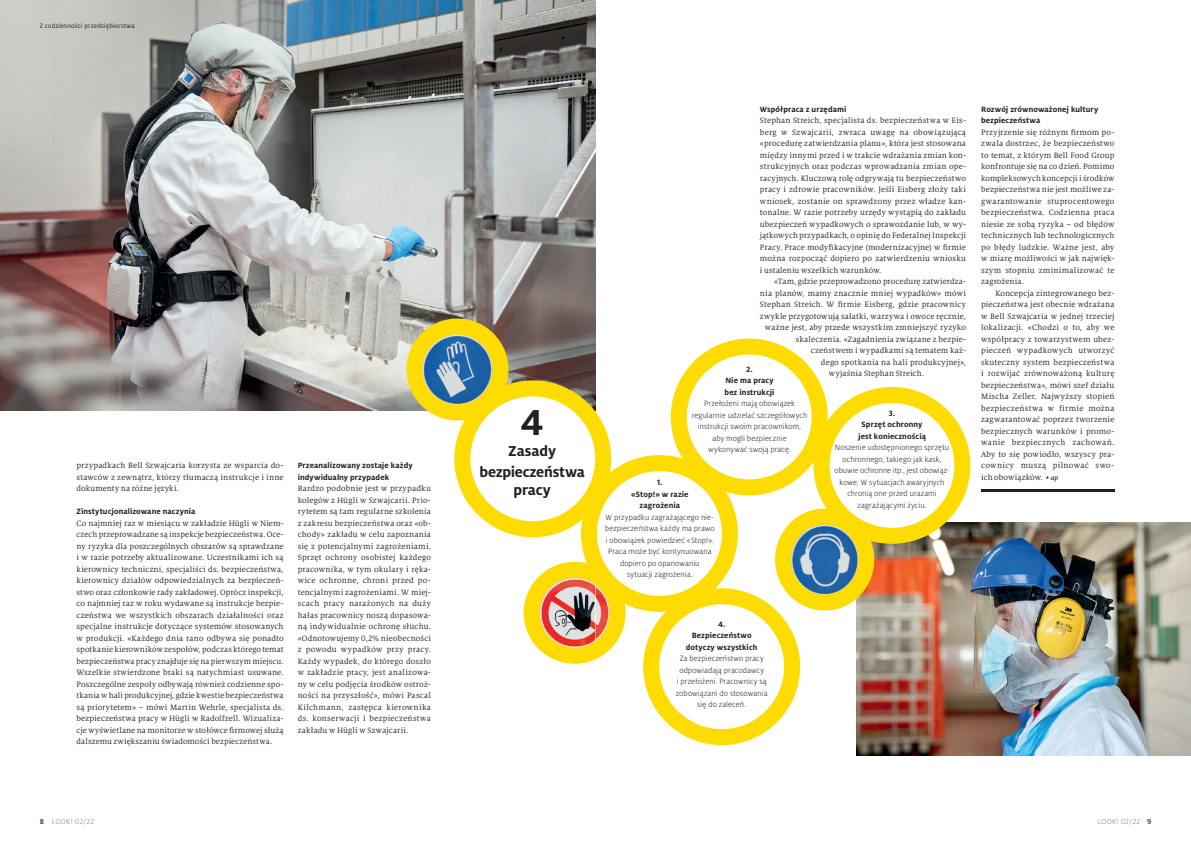
<style>
.page{position:relative;width:1191px;height:842px;background:#fff}
.page>*{position:absolute;margin:0;border:0;box-sizing:border-box;transform-origin:0 0}
.t1{font:700 40px "Milo Pro";color:#231f20}
.t2{font:700 16px/21px "Milo Pro";letter-spacing:-.01em;color:#231f20;text-align:center}
.t3{font:8.5px/11.5px "Milo Serif Pro";letter-spacing:.015em;color:#231f20;text-align:justify}
.t4{font:300 8.5px/11.5px "Milo Pro";letter-spacing:.01em;color:#231f20;text-align:center}
.t5{font:700 8.5px/11.5px "Milo Pro";letter-spacing:.01em;color:#231f20;text-align:center}
.t6{font:300 8px "Milo Pro";letter-spacing:.025em;color:#808285}
.t7{font:7px "Milo Pro";letter-spacing:.02em;color:#231f20}
.s1{font-weight:500;color:#231f20}
.s2{font-weight:500;font-style:italic;font-size:7px}
</style>
<div class="page">
<img style="left:0;top:0;width:595px;height:411px">
<img style="left:409px;top:322px;width:97px;height:96px;border-radius:48px">
<div style="left:406px;top:318px;width:102px;height:102px;border:16px solid #ffdc01;border-radius:50%"></div>
<img style="left:856px;top:522px;width:335px;height:234px">
<img style="left:780px;top:514px;width:91px;height:91px;border-radius:45px">
<div style="left:775px;top:509px;width:99px;height:101px;border:16px solid #ffdc01;border-radius:50%"></div>
<hr style="left:981px;top:489px;width:133px;height:2px;background:#231f20">
<div style="left:821px;top:395px;width:141px;height:141px;background:#fff;border-radius:50%"></div>
<div style="left:813px;top:387px;width:157px;height:157px;border:16px solid #ffdc01;border-radius:50%"></div>
<div style="left:671px;top:338px;width:156px;height:157px;border:16px solid #ffdc01;border-radius:50%"></div>
<svg style="left:454px;top:380px;width:284px;height:284px"></svg>
<div style="left:651px;top:596px;width:141px;height:141px;background:#fff;border-radius:50%"></div>
<div style="left:643px;top:588px;width:157px;height:157px;border:16px solid #ffdc01;border-radius:50%"></div>
<p class="t7" style="left:40px;top:22px;width:97px">Z codzienności przedsiębiorstwa</p>
<p class="t3" style="left:77px;top:460px;width:208px">przypadkach Bell Szwajcaria korzysta ze wsparcia do&shy;stawców z zewnątrz, którzy tłumaczą instrukcje i inne dokumenty na różne języki.</p>
<p class="t5" style="left:77px;top:506px;width:120px">Zinstytucjonalizowane naczynia</p>
<p class="t3" style="left:77px;top:517px;width:208px">Co najmniej raz w miesiącu w zakładzie Hügli w Niem&shy;czech przeprowadzane są inspekcje bezpieczeństwa. Oce&shy;ny ryzyka dla poszczególnych obszarów są sprawdzane i w razie potrzeby aktualizowane. Uczestnikami ich są kierownicy techniczni, specjaliści ds. bezpieczeństwa, kierownicy działów odpowiedzialnych za bezpieczeń&shy;stwo oraz członkowie rady zakładowej. Oprócz inspekcji, co najmniej raz w roku wydawane są instrukcje bezpie&shy;czeństwa we wszystkich obszarach działalności oraz specjalne instrukcje dotyczące systemów stosowanych w produkcji. «Każdego dnia rano odbywa się ponadto spotkanie kierowników zespołów, podczas którego temat bezpieczeństwa pracy znajduje się na pierwszym miejscu.<br>Wszelkie stwierdzone braki są natychmiast usuwane.<br>Poszczególne zespoły odbywają również codzienne spo&shy;tkania w hali produkcyjnej, gdzie kwestie bezpieczeństwa są priorytetem» – mówi Martin Wehrle, specjalista ds. bezpieczeństwa pracy w Hügli w Radolfzell. Wizualiza&shy;cje wyświetlane na monitorze w stołówce firmowej służą dalszemu zwiększaniu świadomości bezpieczeństwa.</p>
<p class="t5" style="left:298px;top:460px;width:116px;text-align:left">Przeanalizowany zostaje każdy indywidualny przypadek</p>
<p class="t3" style="left:298px;top:483px;width:135px">Bardzo podobnie jest w przypadku kolegów z Hügli w Szwajcarii. Prio&shy;rytetem są tam regularne szkolenia z zakresu bezpieczeństwa oraz «ob&shy;chody» zakładu w celu zapoznania się z potencjalnymi zagrożeniami.<br>Sprzęt ochrony osobistej każdego pracownika, w tym okulary i ręka&shy;wice ochronne, chroni przed po&shy;tencjalnymi zagrożeniami. W miej&shy;scach pracy narażonych na duży hałas pracownicy noszą dopasowa&shy;ną indywidualnie ochronę słuchu. «Odnotowujemy 0,2% nieobecności z powodu wypadków przy pracy.<br>Każdy wypadek, do którego doszło w zakładzie pracy, jest analizowa&shy;ny w celu podjęcia środków ostroż&shy;ności na przyszłość», mówi Pascal Kilchmann, zastępca kierownika ds. konserwacji i bezpieczeństwa zakładu w Hügli w Szwajcarii.</p>
<p class="t6" style="left:40px;top:817px;width:56px"><span class="s1">8</span> LOOK! 02/22</p>
<h1 class="t1" style="left:520px;top:399px;width:25px">4</h1>
<h2 class="t2" style="left:479px;top:440px;width:107px">Zasady bezpieczeństwa</h2>
<h2 class="t2" style="left:513px;top:479px;width:39px">pracy</h2>
<p class="t5" style="left:760px;top:103px;width:88px">Współpraca z urzędami</p>
<p class="t3" style="left:760px;top:115px;width:208px">Stephan Streich, specjalista ds. bezpieczeństwa w Eis&shy;berg w Szwajcarii, zwraca uwagę na obowiązującą «procedurę zatwierdzania planu», która jest stosowana między innymi przed i w trakcie wdrażania zmian kon&shy;strukcyjnych oraz podczas wprowadzania zmian ope&shy;racyjnych. Kluczową rolę odgrywają tu bezpieczeństwo pracy i zdrowie pracowników. Jeśli Eisberg złoży taki wniosek, zostanie on sprawdzony przez władze kan&shy;tonalne. W razie potrzeby urzędy wystąpią do zakładu ubezpieczeń wypadkowych o sprawozdanie lub, w wy&shy;jątkowych przypadkach, o opinię do Federalnej Inspekcji Pracy. Prace modyfikacyjne (modernizacyjne) w firmie można rozpocząć dopiero po zatwierdzeniu wniosku i ustaleniu wszelkich warunków.</p>
<p class="t3" style="left:774px;top:276px;width:193px">«Tam, gdzie przeprowadzono procedurę zatwierdza-</p>
<p class="t3" style="left:760px;top:287px;width:208px">nia planów, mamy znacznie mniej wypadków» mówi</p>
<p class="t3" style="left:760px;top:299px;width:208px">Stephan Streich. W firmie Eisberg, gdzie pracownicy</p>
<p class="t3" style="left:760px;top:310px;width:208px">zwykle przygotowują sałatki, warzywa i owoce ręcznie,</p>
<p class="t3" style="left:765px;top:322px;width:202px">ważne jest, aby przede wszystkim zmniejszyć ryzyko</p>
<p class="t3" style="left:796px;top:333px;width:171px">skaleczenia. «Zagadnienia związane z bezpie-</p>
<p class="t3" style="left:811px;top:345px;width:156px">czeństwem i wypadkami są tematem każ-</p>
<p class="t3" style="left:821px;top:356px;width:147px">dego spotkania na hali produkcyjnej»,</p>
<p class="t3" style="left:829px;top:368px;width:97px">wyjaśnia Stephan Streich.</p>
<p class="t5" style="left:724px;top:363px;width:52px">2.<br>Nie ma pracy bez instrukcji</p>
<p class="t4" style="left:691px;top:398px;width:117px">Przełożeni mają obowiązek regularnie udzielać szczegółowych instrukcji swoim pracownikom, aby mogli bezpiecznie<br>wykonywać swoją pracę.</p>
<p class="t5" style="left:858px;top:407px;width:69px">3.<br>Sprzęt ochronny jest koniecznością</p>
<p class="t4" style="left:834px;top:442px;width:116px">Noszenie udostępnionego sprzętu ochronnego, takiego jak kask, obuwie ochronne itp., jest obowiąz&shy;kowe. W sytuacjach awaryjnych chronią one przed urazami zagrażającymi życiu.</p>
<p class="t5" style="left:631px;top:477px;width:59px">1.<br>«Stop!» w razie zagrożenia</p>
<p class="t4" style="left:605px;top:511px;width:111px">W przypadku zagrażającego nie&shy;bezpieczeństwa każdy ma prawo i obowiązek powiedzieć «Stop!».<br>Praca może być kontynuowana dopiero po opanowaniu<br>sytuacji zagrożenia.</p>
<p class="t5" style="left:981px;top:103px;width:119px;text-align:left">Rozwój zrównoważonej kultury bezpieczeństwa</p>
<p class="t3" style="left:981px;top:126px;width:135px">Przyjrzenie się różnym firmom po&shy;zwala dostrzec, że bezpieczeństwo to temat, z którym Bell Food Group konfrontuje się na co dzień. Pomimo kompleksowych koncepcji i środków bezpieczeństwa nie jest możliwe za&shy;gwarantowanie stuprocentowego bezpieczeństwa. Codzienna praca niesie ze sobą ryzyka – od błędów technicznych lub technologicznych po błędy ludzkie. Ważne jest, aby w miarę możliwości w jak najwięk&shy;szym stopniu zminimalizować te zagrożenia.</p>
<p class="t3" style="left:981px;top:287px;width:135px;text-indent:14px">Koncepcja zintegrowanego bez&shy;pieczeństwa jest obecnie wdrażana w Bell Szwajcaria w jednej trzeciej lokalizacji. «Chodzi o to, aby we współpracy z towarzystwem ubez&shy;pieczeń wypadkowych utworzyć skuteczny system bezpieczeństwa i rozwijać zrównoważoną kulturę bezpieczeństwa», mówi szef działu Mischa Zeller. Najwyższy stopień bezpieczeństwa w firmie można zagwarantować poprzez tworzenie bezpiecznych warunków i promo&shy;wanie bezpiecznych zachowań.<br>Aby to się powiodło, wszyscy pra&shy;cownicy muszą pilnować swo&shy;ich obowiązków. • <span class="s2">ap</span></p>
<p class="t5" style="left:686px;top:618px;width:73px">4.<br>Bezpieczeństwo dotyczy wszystkich</p>
<p class="t4" style="left:676px;top:653px;width:93px">Za bezpieczeństwo pracy odpowiadają pracodawcy<br>i przełożeni. Pracownicy są zobowiązani do stosowania się do zaleceń.</p>
<p class="t6" style="left:1097px;top:817px;width:55px">LOOK! 02/22 <span class="s1">9</span></p>
</div>
